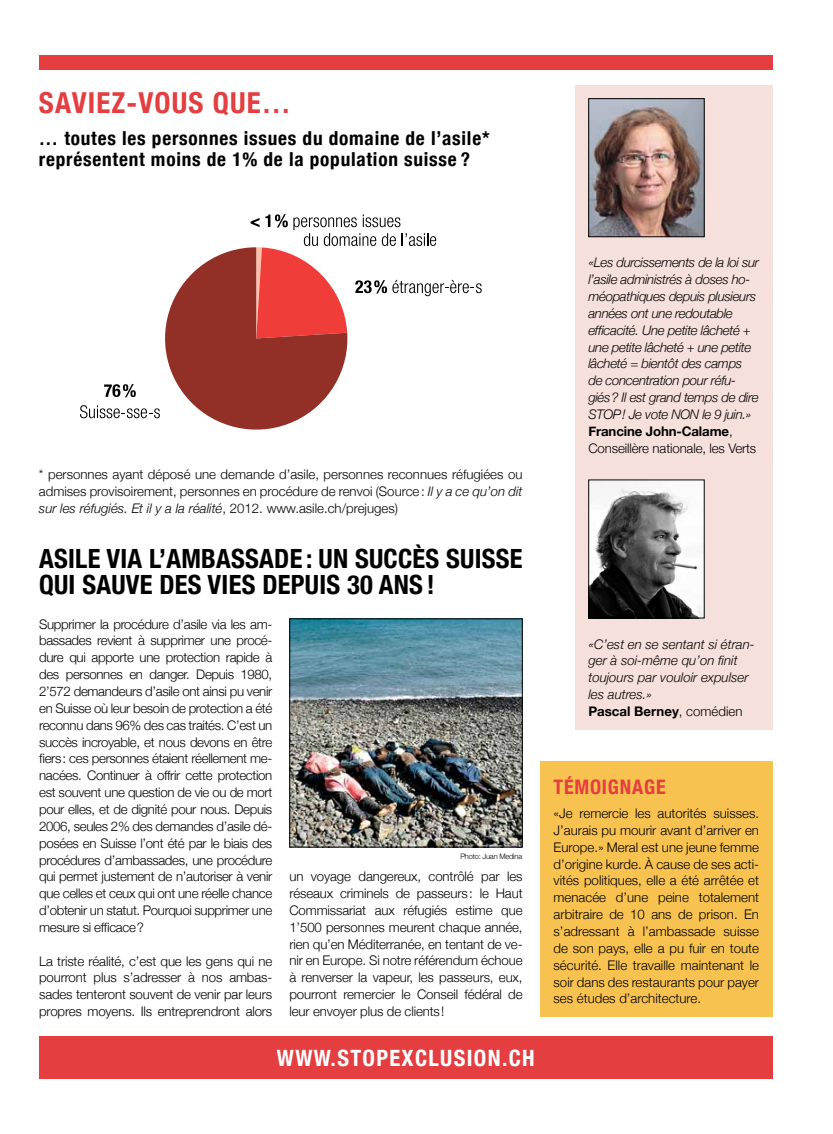
<style>
.page{position:relative;width:833px;height:1134px;background:#fff}
.page>*{position:absolute;margin:0;border:0;box-sizing:border-box;transform-origin:0 0}
.t1{font:700 condensed 28.88px "Helvetica Neue";letter-spacing:.04em;color:#e43e40}
.t2{font:700 condensed 26.5px/26.5px "Helvetica Neue";letter-spacing:.01em;color:#000}
.t3{font:700 condensed 22.5px "Helvetica Neue";letter-spacing:.06em;color:#fff}
.t4{font:700 condensed 20px "Helvetica Neue";letter-spacing:.04em;color:#e43e40}
.t5{font:700 condensed 19.25px/21.6px "Helvetica Neue";color:#000}
.t6{font:300 13.25px/16.9px "Helvetica Neue";letter-spacing:-.01em;color:#000;text-align:justify}
.t7{font:italic 300 13.25px/16.9px "Helvetica Neue";letter-spacing:-.025em;color:#000}
.t8{font:italic 300 13.25px/16.9px "Helvetica Neue";color:#000}
.t9{font:300 7.5px "Helvetica Neue";letter-spacing:-.025em;color:#000}
.s1{font-style:italic}
.s2{font-weight:700;font-style:normal}
.s3{font-style:normal}
</style>
<div class="page">
<div style="left:39px;top:1036px;width:733px;height:43px;background:#e43e40"></div>
<div style="left:39px;top:55px;width:733px;height:14px;background:#e43e40"></div>
<svg style="left:80px;top:214px;width:402px;height:216px"></svg>
<img style="left:291px;top:620px;width:229px;height:225px">
<div style="left:289px;top:618px;width:233px;height:229px;border:1px solid #000"></div>
<div style="left:540px;top:761px;width:232px;height:256px;background:#f7c250"></div>
<div style="left:575px;top:466px;width:197px;height:264px;background:#f5e0dc"></div>
<img style="left:590px;top:482px;width:112px;height:134px">
<div style="left:588px;top:480px;width:116px;height:138px;border:1px solid #000"></div>
<div style="left:575px;top:85px;width:197px;height:381px;background:#f5e0dc"></div>
<img style="left:590px;top:100px;width:112px;height:135px">
<div style="left:588px;top:98px;width:116px;height:139px;border:1px solid #000"></div>
<h1 class="t1" style="left:39px;top:85px;width:133px">SAVIEZ-VOUS</h1>
<h1 class="t1" style="left:213px;top:85px;width:79px">QUE …</h1>
<h3 class="t5" style="left:39px;top:127px;width:452px">… TOUTES LES PERSONNES ISSUES DU DOMAINE DE L’ASILE*<br>REPRÉSENTENT MOINS DE 1% DE LA POPULATION SUISSE ?</h3>
<p class="t6" style="left:39px;top:466px;width:485px">* personnes ayant déposé une demande d’asile, personnes reconnues réfugiées ou admises provisoirement, personnes en procédure de renvoi (Source: <span class="s1">Il y a ce qu’on dit sur les réfugiés. Et il y a la réalité</span>, 2012. www.asile.ch/prejuges)</p>
<h2 class="t2" style="left:39px;top:545px;width:485px">ASILE VIA L’AMBASSADE : UN SUCCÈS SUISSE<br>QUI SAUVE DES VIES DEPUIS 30 ANS !</h2>
<p class="t6" style="left:39px;top:615px;width:235px">Supprimer la procédure d’asile via les am&shy;bassades revient à supprimer une procé&shy;dure qui apporte une protection rapide à des personnes en danger. Depuis 1980, 2’572 demandeurs d’asile ont ainsi pu venir en Suisse où leur besoin de protection a été reconnu dans 96% des cas traités. C’est un succès incroyable, et nous devons en être fiers: ces personnes étaient réellement me&shy;nacées. Continuer à offrir cette protection est souvent une question de vie ou de mort pour elles, et de dignité pour nous. Depuis 2006, seules 2% des demandes d’asile dé&shy;posées en Suisse l’ont été par le biais des procédures d’ambassades, une procédure qui permet justement de n’autoriser à venir que celles et ceux qui ont une réelle chance d’obtenir un statut. Pourquoi supprimer une mesure si efficace?</p>
<p class="t6" style="left:39px;top:952px;width:235px">La triste réalité, c’est que les gens qui ne pourront plus s’adresser à nos ambas&shy;sades tenteront souvent de venir par leurs propres moyens. Ils entreprendront alors</p>
<p class="t9" style="left:460px;top:851px;width:63px">Photo: Juan Medina</p>
<p class="t6" style="left:289px;top:868px;width:235px">un voyage dangereux, contrôlé par les réseaux criminels de passeurs: le Haut Commissariat aux réfugiés estime que 1’500 personnes meurent chaque année, rien qu’en Méditerranée, en tentant de ve&shy;nir en Europe. Si notre référendum échoue à renverser la vapeur, les passeurs, eux, pourront remercier le Conseil fédéral de leur envoyer plus de clients!</p>
<h3 class="t3" style="left:277px;top:1044px;width:259px">WWW.STOPEXCLUSION.CH</h3>
<p class="t7" style="left:588px;top:254px;width:172px">«Les durcissements de la loi sur l’asile administrés à doses ho&shy;méopathiques depuis plusieurs années ont une redoutable efficacité. Une petite lâcheté + une petite lâcheté + une petite lâcheté = bientôt des camps de concentration pour réfu&shy;giés? Il est grand temps de dire<br>STOP! Je vote NON le 9 juin.»<br><span class="s2">Francine John-Calame</span><span class="s3">,<br>Conseillère nationale, les Verts</span></p>
<p class="t8" style="left:588px;top:635px;width:168px">«C’est en se sentant si étran&shy;ger à soi-même qu’on finit toujours par vouloir expulser les autres.»<br><span class="s2">Pascal Berney</span><span class="s3">, comédien</span></p>
<h3 class="t4" style="left:553px;top:775px;width:113px">TÉMOIGNAGE</h3>
<p class="t6" style="left:553px;top:805px;width:207px">«Je remercie les autorités suisses.<br>J’aurais pu mourir avant d’arriver en Europe.» Meral est une jeune femme d’origine kurde. À cause de ses acti&shy;vités politiques, elle a été arrêtée et menacée d’une peine totalement arbitraire de 10 ans de prison. En s’adressant à l’ambassade suisse de son pays, elle a pu fuir en toute sécurité. Elle travaille maintenant le soir dans des restaurants pour payer ses études d’architecture.</p>
</div>
